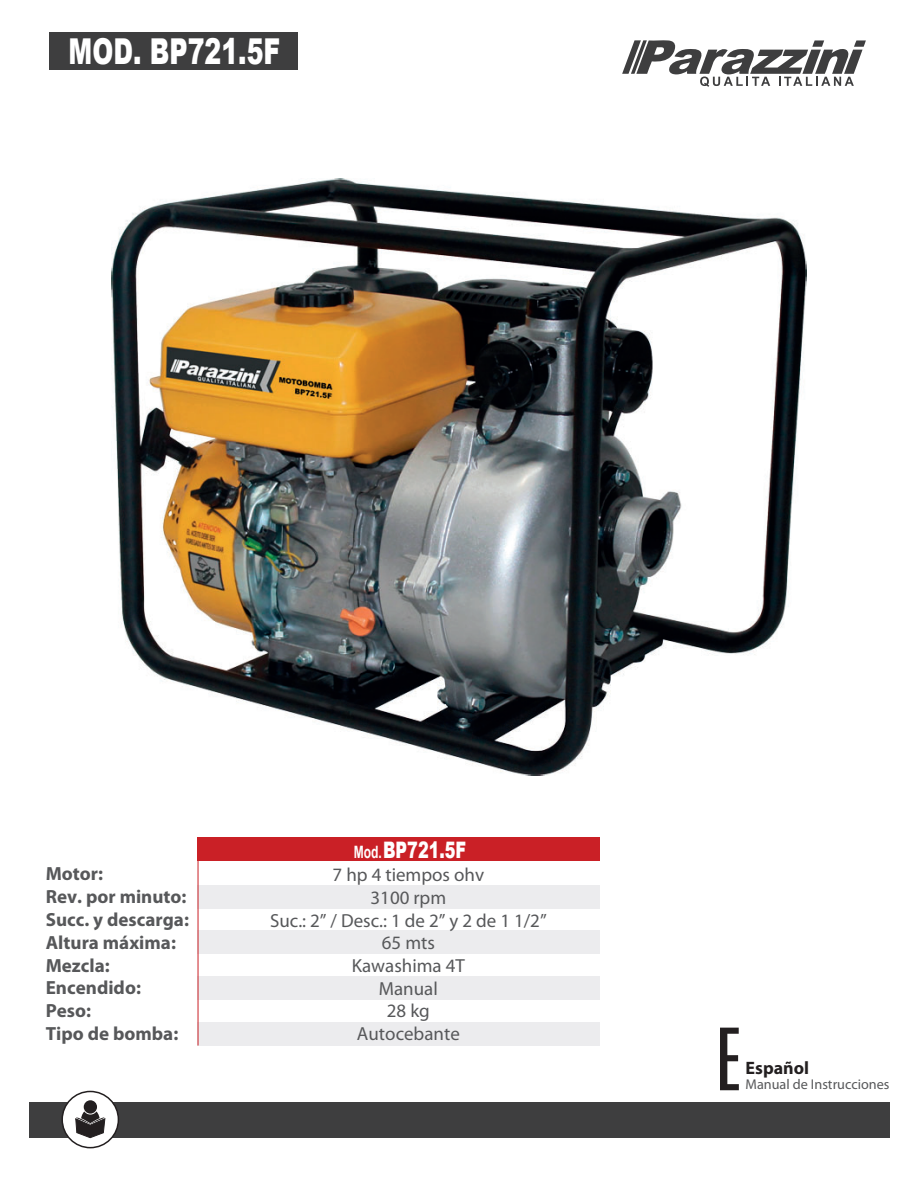
<style>
.page{position:relative;width:918px;height:1188px;background:#fff}
.page>*{position:absolute;margin:0;border:0;box-sizing:border-box;transform-origin:0 0}
.t1{font:900 35.7px "Arial";color:#fff;scale:.71 1}
.t2{font:900 22.8px "Arial";color:#fff;scale:.71 1}
.t3{font:700 19.05px/22.8px "Myriad Pro";color:#57585a}
.t4{font:18.9px/22.8px "Myriad Pro";color:#57585a;text-align:center}
.t5{font:700 18px "Myriad Pro";color:#231f20}
.t6{font:14.25px "Myriad Pro";color:#57585a}
.s1{font-weight:700;font-size:17.1px}
</style>
<div class="page">
<div style="left:49px;top:32px;width:249px;height:37px;background:#3e3e3f"></div>
<svg style="left:622px;top:40px;width:244px;height:47px"></svg>
<svg style="left:720px;top:1028px;width:19px;height:62px"></svg>
<div style="left:29px;top:1102px;width:860px;height:35px;background:#3e3e3f"></div>
<div style="left:62px;top:1091px;width:56px;height:57px;background:#fff;border-radius:50%"></div>
<div style="left:61px;top:1091px;width:58px;height:57px;border:2px solid #231f20;border-radius:50%"></div>
<svg style="left:75px;top:1096px;width:31px;height:53px"></svg>
<div style="left:198px;top:885px;width:402px;height:23px;background:#ececee"></div>
<div style="left:198px;top:838px;width:402px;height:23px;background:#ca2026"></div>
<div style="left:198px;top:930px;width:402px;height:23px;background:#ececee"></div>
<div style="left:198px;top:976px;width:402px;height:23px;background:#ececee"></div>
<div style="left:198px;top:1023px;width:402px;height:23px;background:#ececee"></div>
<hr style="left:198px;top:858px;width:1px;height:188px;background:#ca2026">
<img style="left:112px;top:179px;width:694px;height:596px">
<h1 class="t1" style="left:69px;top:25px;width:300px">MOD. BP721.5F</h1>
<p class="t3" style="left:46px;top:862px;width:145px">Motor:<br>Rev. por minuto:<br>Succ. y descarga:<br>Altura máxima:<br>Mezcla:<br>Encendido:<br>Peso:<br>Tipo de bomba:</p>
<p class="t2" style="left:354px;top:833px;width:160px"><span class="s1">Mod.</span> BP721.5F</p>
<p class="t4" style="left:270px;top:863px;width:278px">7 hp 4 tiempos ohv<br>3100 rpm<br>Suc.: 2” / Desc.: 1 de 2” y 2 de 1 1/2”<br>65 mts<br>Kawashima 4T<br>Manual<br>28 kg<br>Autocebante</p>
<p class="t5" style="left:746px;top:1056px;width:65px">Español</p>
<p class="t6" style="left:746px;top:1076px;width:145px">Manual de Instrucciones</p>
</div>
